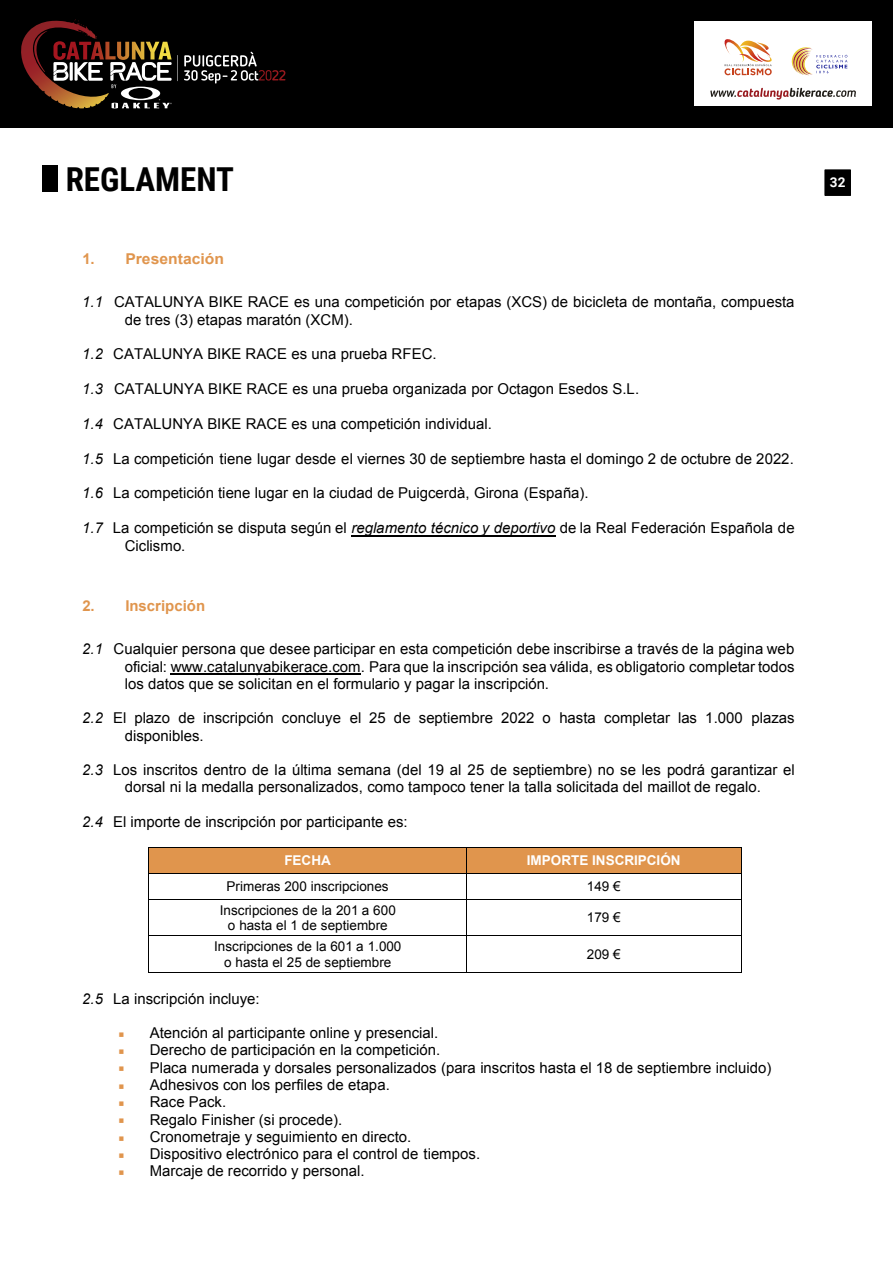
<style>
.page{position:relative;width:893px;height:1263px;background:#fff}
.page>*{position:absolute;margin:0;border:0;box-sizing:border-box;transform-origin:0 0}
.t1{font:700 33px "Roboto Condensed";color:#000}
.t2{font:15px/17.2px "Arial";color:#000}
.t3{font:700 15px "Arial";color:#e0954d}
.t4{font:13.5px/15.5px "Arial";letter-spacing:.005em;color:#000;text-align:center}
.t5{font:700 13.5px "Arial";color:#fff}
.t6{font:700 13.5px "Roboto";color:#fff}
.s1{font-style:italic}
.s2{font-family:"Lucida Grande";color:#e0954d}
</style>
<div class="page">
<div style="left:0;top:0;width:893px;height:128px;background:#000"></div>
<div style="left:694px;top:21px;width:178px;height:85px;background:#fff"></div>
<svg style="left:724px;top:39px;width:48px;height:36px"></svg>
<svg style="left:710px;top:88px;width:146px;height:12px"></svg>
<svg style="left:791px;top:47px;width:56px;height:28px"></svg>
<svg style="left:184px;top:52px;width:101px;height:32px"></svg>
<svg style="left:28px;top:19px;width:150px;height:89px"></svg>
<div style="left:825px;top:170px;width:26px;height:26px;background:#000;border:1px solid #000"></div>
<div style="left:43px;top:165px;width:15px;height:26px;background:#000"></div>
<hr style="left:351px;top:535px;width:204px;height:1px;background:#000">
<hr style="left:171px;top:673px;width:190px;height:1px;background:#000">
<div style="left:149px;top:848px;width:317px;height:25px;background:#e0954d"></div>
<div style="left:466px;top:848px;width:275px;height:25px;background:#e0954d"></div>
<hr style="left:149px;top:847px;width:317px;height:1px;background:#000">
<hr style="left:466px;top:847px;width:275px;height:1px;background:#000">
<hr style="left:149px;top:873px;width:317px;height:1px;background:#000">
<hr style="left:466px;top:873px;width:275px;height:1px;background:#000">
<hr style="left:149px;top:899px;width:317px;height:1px;background:#000">
<svg style="left:466px;top:848px;width:1px;height:51px"></svg>
<hr style="left:466px;top:899px;width:275px;height:1px;background:#000">
<svg style="left:741px;top:847px;width:1px;height:53px"></svg>
<hr style="left:149px;top:900px;width:1px;height:35px;background:#000">
<hr style="left:466px;top:900px;width:1px;height:35px;background:#000">
<hr style="left:741px;top:900px;width:1px;height:35px;background:#000">
<hr style="left:149px;top:935px;width:317px;height:1px;background:#000">
<hr style="left:466px;top:935px;width:275px;height:1px;background:#000">
<hr style="left:149px;top:936px;width:1px;height:36px;background:#000">
<hr style="left:149px;top:972px;width:317px;height:1px;background:#000">
<hr style="left:466px;top:936px;width:1px;height:36px;background:#000">
<hr style="left:466px;top:972px;width:275px;height:1px;background:#000">
<hr style="left:741px;top:936px;width:1px;height:36px;background:#000">
<h1 class="t1" style="left:66px;top:166px;width:170px">REGLAMENT</h1>
<p class="t6" style="left:830px;top:177px;width:17px">32</p>
<p class="t3" style="left:83px;top:253px;width:143px">1. Presentación</p>
<p class="t2" style="left:125px;top:295px;width:671px;text-indent:-43px"><span class="s1">1.1</span> CATALUNYA BIKE RACE es una competición por etapas (XCS) de bicicleta de montaña, compuesta de tres (3) etapas maratón (XCM).</p>
<p class="t2" style="left:82px;top:347px;width:356px"><span class="s1">1.2</span> CATALUNYA BIKE RACE es una prueba RFEC.</p>
<p class="t2" style="left:82px;top:381px;width:558px"><span class="s1">1.3</span> CATALUNYA BIKE RACE es una prueba organizada por Octagon Esedos S.L.</p>
<p class="t2" style="left:82px;top:417px;width:411px"><span class="s1">1.4</span> CATALUNYA BIKE RACE es una competición individual.</p>
<p class="t2" style="left:82px;top:451px;width:713px"><span class="s1">1.5</span> La competición tiene lugar desde el viernes 30 de septiembre hasta el domingo 2 de octubre de 2022.</p>
<p class="t2" style="left:82px;top:486px;width:508px"><span class="s1">1.6</span> La competición tiene lugar en la ciudad de Puigcerdà, Girona (España).</p>
<p class="t2" style="left:125px;top:521px;width:671px;text-indent:-43px"><span class="s1">1.7</span> La competición se disputa según el <span class="s1">reglamento técnico y deportivo</span> de la Real Federación Española de<br>Ciclismo.</p>
<p class="t3" style="left:83px;top:600px;width:124px">2. Inscripción</p>
<p class="t2" style="left:125px;top:642px;width:671px;text-align:justify;text-indent:-43px"><span class="s1">2.1</span> Cualquier persona que desee participar en esta competición debe inscribirse a través de la página web oficial: www.catalunyabikerace.com. Para que la inscripción sea válida, es obligatorio completar todos los datos que se solicitan en el formulario y pagar la inscripción.</p>
<p class="t2" style="left:125px;top:711px;width:671px;text-indent:-43px"><span class="s1">2.2</span> El plazo de inscripción concluye el 25 de septiembre 2022 o hasta completar las 1.000 plazas disponibles.</p>
<p class="t2" style="left:82px;top:762px;width:714px;text-align:center"><span class="s1">2.3</span> Los inscritos dentro de la última semana (del 19 al 25 de septiembre) no se les podrá garantizar el dorsal ni la medalla personalizados, como tampoco tener la talla solicitada del maillot de regalo.</p>
<p class="t2" style="left:82px;top:814px;width:327px"><span class="s1">2.4</span> El importe de inscripción por participante es:</p>
<p class="t5" style="left:284px;top:855px;width:48px">FECHA</p>
<p class="t5" style="left:527px;top:855px;width:155px">IMPORTE INSCRIPCIÓN</p>
<p class="t4" style="left:227px;top:880px;width:164px">Primeras 200 inscripciones</p>
<p class="t4" style="left:587px;top:880px;width:35px">149 €</p>
<p class="t4" style="left:220px;top:903px;width:178px">Inscripciones de la 201 a 600 o hasta el 1 de septiembre</p>
<p class="t4" style="left:587px;top:911px;width:35px">179 €</p>
<p class="t4" style="left:214px;top:940px;width:189px">Inscripciones de la 601 a 1.000 o hasta el 25 de septiembre</p>
<p class="t4" style="left:587px;top:948px;width:35px">209 €</p>
<p class="t2" style="left:82px;top:991px;width:179px"><span class="s1">2.5</span> La inscripción incluye:</p>
<p class="t2" style="left:118px;top:1026px;width:322px"><span class="s2">▪</span> Atención al participante online y presencial.</p>
<p class="t2" style="left:118px;top:1043px;width:324px"><span class="s2">▪</span> Derecho de participación en la competición.</p>
<p class="t2" style="left:118px;top:1060px;width:655px"><span class="s2">▪</span> Placa numerada y dorsales personalizados (para inscritos hasta el 18 de septiembre incluido)</p>
<p class="t2" style="left:118px;top:1077px;width:274px"><span class="s2">▪</span> Adhesivos con los perfiles de etapa.</p>
<p class="t2" style="left:118px;top:1095px;width:110px"><span class="s2">▪</span> Race Pack.</p>
<p class="t2" style="left:118px;top:1112px;width:226px"><span class="s2">▪</span> Regalo Finisher (si procede).</p>
<p class="t2" style="left:118px;top:1129px;width:295px"><span class="s2">▪</span> Cronometraje y seguimiento en directo.</p>
<p class="t2" style="left:118px;top:1146px;width:364px"><span class="s2">▪</span> Dispositivo electrónico para el control de tiempos.</p>
<p class="t2" style="left:118px;top:1164px;width:248px"><span class="s2">▪</span> Marcaje de recorrido y personal.</p>
</div>
